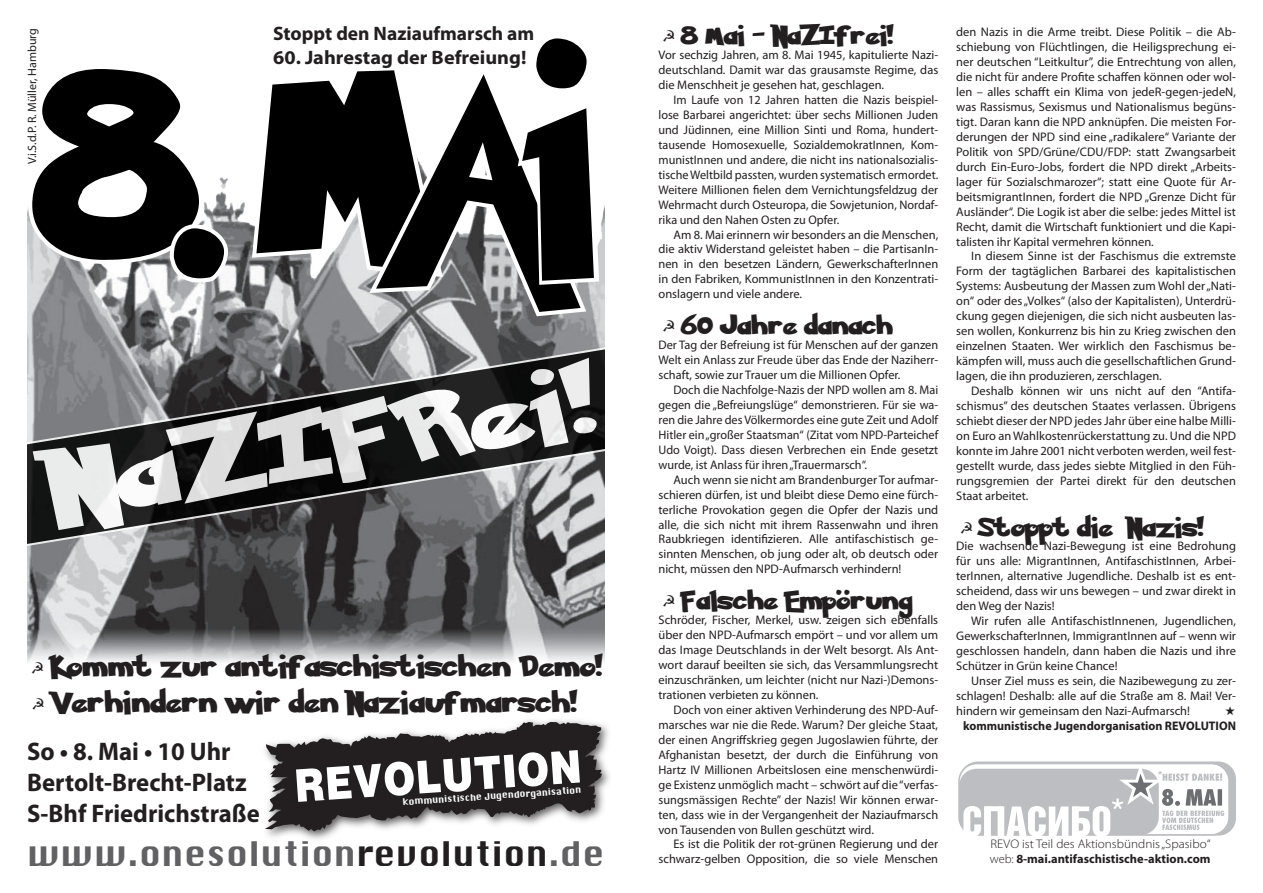
<style>
.page{position:relative;width:1263px;height:893px;background:#fff}
.page>*{position:absolute;margin:0;border:0;box-sizing:border-box;transform-origin:0 0}
.t1{font:340.5px "Pokemon Normal";color:#000;scale:.83 1}
.t2{font:109.5px "Pokemon Normal";color:#fff;scale:1.21 1}
.t3{font:33.75px "Pokemon Normal";letter-spacing:.05em;color:#231f20}
.t4{font:33px "Chicago";letter-spacing:.015em;color:#616164}
.t5{font:30px "Pokemon Normal";letter-spacing:.05em;color:#231f20}
.t6{font:700 25.5px/30.6px "Myriad Pro";color:#231f20}
.t7{font:700 19.5px "Myriad Pro";color:#231f20;scale:1.04 1}
.t8{font:700 19.5px "Myriad Pro";color:#231f20}
.t9{font:15px "Mortbats";color:#231f20}
.t10{font:12.45px/15px "Myriad Pro";color:#231f20;text-align:justify}
.t11{font:300 12.45px/15px "Myriad Pro";color:#231f20;scale:1.06 1}
.t12{font:700 12.45px "Myriad Pro";color:#231f20}
.t13{font:12px "Myriad Pro";color:#231f20}
.t14{font:8.85px "Chicago";color:#fff}
.s1{font-size:312.15px}
.s2{font-size:291.9px}
.s3{font-family:"Mortbats";font-size:15px}
.s4{color:#231f20}
.s5{font-weight:700}
</style>
<div class="page">
<img style="left:27px;top:202px;width:577px;height:461px">
<svg style="left:27px;top:341px;width:577px;height:208px;background:#454647"></svg>
<svg style="left:248px;top:75px;width:120px;height:197px"></svg>
<svg style="left:27px;top:73px;width:206px;height:214px"></svg>
<svg style="left:368px;top:74px;width:221px;height:238px"></svg>
<svg style="left:515px;top:42px;width:88px;height:239px"></svg>
<svg style="left:958px;top:761px;width:278px;height:75px"></svg>
<div style="left:260px;top:715px;width:354px;height:128px;background:#231f20;opacity:.75"></div>
<svg style="left:265px;top:722px;width:337px;height:109px"></svg>
<h1 class="t1" style="left:40px;top:-29px;width:664px"><span class="s1">8</span>.M<span class="s2">A</span>i</h1>
<h3 class="t5" style="left:662px;top:19px;width:232px"><span class="s3">K</span> 8 Mai - NaZIfrei!</h3>
<h3 class="t8" style="left:273px;top:23px;width:263px">Stoppt den Naziaufmarsch am</h3>
<h3 class="t7" style="left:273px;top:46px;width:245px">60. Jahrestag der Befreiung!</h3>
<p class="t13" style="left:25px;top:164px;width:138px;rotate:-90deg">V.i.S.d.P. R. Müller, Hamburg</p>
<p class="t10" style="left:658px;top:48px;width:281px">Vor sechzig Jahren, am 8. Mai 1945, kapitulierte Nazi&shy;deutschland. Damit war das grausamste Regime, das die Menschheit je gesehen hat, geschlagen.</p>
<p class="t10" style="left:658px;top:93px;width:281px;text-indent:15px">Im Laufe von 12 Jahren hatten die Nazis beispiel&shy;lose Barbarei angerichtet: über sechs Millionen Juden und Jüdinnen, eine Million Sinti und Roma, hundert&shy;tausende Homosexuelle, SozialdemokratInnen, Kom&shy;munistInnen und andere, die nicht ins nationalsozialis&shy;tische Weltbild passten, wurden systematisch ermordet.<br>Weitere Millionen fielen dem Vernichtungsfeldzug der Wehrmacht durch Osteuropa, die Sowjetunion, Nordaf&shy;rika und den Nahen Osten zu Opfer.</p>
<p class="t10" style="left:658px;top:227px;width:281px;text-indent:15px">Am 8. Mai erinnern wir besonders an die Menschen, die aktiv Widerstand geleistet haben – die PartisanIn&shy;nen in den besetzen Ländern, GewerkschafterInnen in den Fabriken, KommunistInnen in den Konzentrati&shy;onslagern und viele andere.</p>
<h3 class="t5" style="left:662px;top:309px;width:231px"><span class="s3">K</span> 60 Jahre danach</h3>
<p class="t10" style="left:658px;top:338px;width:281px">Der Tag der Befreiung ist für Menschen auf der ganzen Welt ein Anlass zur Freude über das Ende der Naziherr&shy;schaft, sowie zur Trauer um die Millionen Opfer.</p>
<p class="t10" style="left:658px;top:383px;width:281px;text-indent:15px">Doch die Nachfolge-Nazis der NPD wollen am 8. Mai gegen die „Befreiungslüge“ demonstrieren. Für sie wa&shy;ren die Jahre des Völkermordes eine gute Zeit und Adolf Hitler ein „großer Staatsman“ (Zitat vom NPD-Parteichef Udo Voigt). Dass diesen Verbrechen ein Ende gesetzt wurde, ist Anlass für ihren „Trauermarsch“.</p>
<p class="t10" style="left:658px;top:472px;width:281px;text-indent:15px">Auch wenn sie nicht am Brandenburger Tor aufmar&shy;schieren dürfen, ist und bleibt diese Demo eine fürch&shy;terliche Provokation gegen die Opfer der Nazis und alle, die sich nicht mit ihrem Rassenwahn und ihren Raubkriegen identifizieren. Alle antifaschistisch ge&shy;sinnten Menschen, ob jung oder alt, ob deutsch oder nicht, müssen den NPD-Aufmarsch verhindern!</p>
<h3 class="t5" style="left:662px;top:584px;width:250px"><span class="s3">K</span> Falsche Empörung</h3>
<p class="t10" style="left:658px;top:613px;width:281px">Schröder, Fischer, Merkel, usw. zeigen sich ebenfalls über den NPD-Aufmarsch empört – und vor allem um das Image Deutschlands in der Welt besorgt. Als Ant&shy;wort darauf beeilten sie sich, das Versammlungsrecht einzuschränken, um leichter (nicht nur Nazi-)Demons&shy;trationen verbieten zu können.</p>
<p class="t10" style="left:658px;top:702px;width:281px;text-indent:15px">Doch von einer aktiven Verhinderung des NPD-Auf&shy;marsches war nie die Rede. Warum? Der gleiche Staat, der einen Angriffskrieg gegen Jugoslawien führte, der Afghanistan besetzt, der durch die Einführung von Hartz IV Millionen Arbeitslosen eine menschenwürdi&shy;ge Existenz unmöglich macht – schwört auf die “verfas&shy;sungsmässigen Rechte” der Nazis! Wir können erwar&shy;ten, dass wie in der Vergangenheit der Naziaufmarsch von Tausenden von Bullen geschützt wird.</p>
<p class="t10" style="left:658px;top:837px;width:281px;text-align:right">Es ist die Politik der rot-grünen Regierung und der schwarz-gelben Opposition, die so viele Menschen</p>
<h2 class="t2" style="left:39px;top:428px;width:456px;rotate:-9deg">NaZIFRei!</h2>
<p class="t9" style="left:31px;top:661px;width:14px">K</p>
<h3 class="t3" style="left:50px;top:648px;width:553px">Kommt zur antifaschistischen Demo!</h3>
<p class="t9" style="left:32px;top:697px;width:14px">K</p>
<h3 class="t3" style="left:51px;top:684px;width:527px">Verhindern wir den Naziaufmarsch!</h3>
<h3 class="t6" style="left:27px;top:737px;width:234px">So • 8. Mai • 10 Uhr<br>Bertolt-Brecht-Platz<br>S-Bhf Friedrichstraße</h3>
<p class="t14" style="left:402px;top:795px;width:180px;rotate:-4deg">kommunistische Jugendorganisation</p>
<h3 class="t4" style="left:27px;top:829px;width:579px">www.onesolution<span class="s4">revolution</span>.de</h3>
<p class="t10" style="left:956px;top:25px;width:281px">den Nazis in die Arme treibt. Diese Politik – die Ab&shy;schiebung von Flüchtlingen, die Heiligsprechung ei&shy;ner deutschen “Leitkultur”, die Entrechtung von allen, die nicht für andere Profite schaffen können oder wol&shy;len – alles schafft ein Klima von jedeR-gegen-jedeN, was Rassismus, Sexismus und Nationalismus begüns&shy;tigt. Daran kann die NPD anknüpfen. Die meisten For&shy;derungen der NPD sind eine „radikalere“ Variante der Politik von SPD/Grüne/CDU/FDP: statt Zwangsarbeit durch Ein-Euro-Jobs, fordert die NPD direkt „Arbeits&shy;lager für Sozialschmarozer“; statt eine Quote für Ar&shy;beitsmigrantInnen, fordert die NPD „Grenze Dicht für Ausländer“. Die Logik ist aber die selbe: jedes Mittel ist Recht, damit die Wirtschaft funktioniert und die Kapi&shy;talisten ihr Kapital vermehren können.</p>
<p class="t10" style="left:956px;top:249px;width:281px;text-indent:15px">In diesem Sinne ist der Faschismus die extremste Form der tagtäglichen Barbarei des kapitalistischen Systems: Ausbeutung der Massen zum Wohl der „Nati&shy;on“ oder des „Volkes“ (also der Kapitalisten), Unterdrü&shy;ckung gegen diejenigen, die sich nicht ausbeuten las&shy;sen wollen, Konkurrenz bis hin zu Krieg zwischen den einzelnen Staaten. Wer wirklich den Faschismus be&shy;kämpfen will, muss auch die gesellschaftlichen Grund&shy;lagen, die ihn produzieren, zerschlagen.</p>
<p class="t10" style="left:956px;top:383px;width:281px;text-indent:15px">Deshalb können wir uns nicht auf den “Antifa&shy;schismus” des deutschen Staates verlassen. Übrigens schiebt dieser der NPD jedes Jahr über eine halbe Milli&shy;on Euro an Wahlkostenrückerstattung zu. Und die NPD konnte im Jahre 2001 nicht verboten werden, weil fest&shy;gestellt wurde, dass jedes siebte Mitglied in den Füh&shy;rungsgremien der Partei direkt für den deutschen Staat arbeitet.</p>
<h3 class="t5" style="left:960px;top:510px;width:244px"><span class="s3">K</span> Stoppt die Nazis!</h3>
<p class="t10" style="left:956px;top:539px;width:281px">Die wachsende Nazi-Bewegung ist eine Bedrohung für uns alle: MigrantInnen, AntifaschistInnen, Arbei&shy;terInnen, alternative Jugendliche. Deshalb ist es ent&shy;scheidend, dass wir uns bewegen – und zwar direkt in den Weg der Nazis!</p>
<p class="t10" style="left:956px;top:614px;width:281px;text-indent:15px">Wir rufen alle AntifaschistInnenen, Jugendlichen, GewerkschafterInnen, ImmigrantInnen auf – wenn wir geschlossen handeln, dann haben die Nazis und ihre Schützer in Grün keine Chance!</p>
<p class="t10" style="left:956px;top:673px;width:281px;text-indent:15px">Unser Ziel muss es sein, die Nazibewegung zu zer&shy;schlagen! Deshalb: alle auf die Straße am 8. Mai! Ver&shy;hindern wir gemeinsam den Nazi-Aufmarsch!</p>
<p class="t12" style="left:963px;top:719px;width:274px">kommunistische Jugendorganisation REVOLUTION</p>
<p class="t11" style="left:990px;top:836px;width:210px">REVO ist Teil des Aktionsbündnis „Spasibo“ web: <span class="s5">8-mai.antifaschistische-aktion.com</span></p>
</div>
